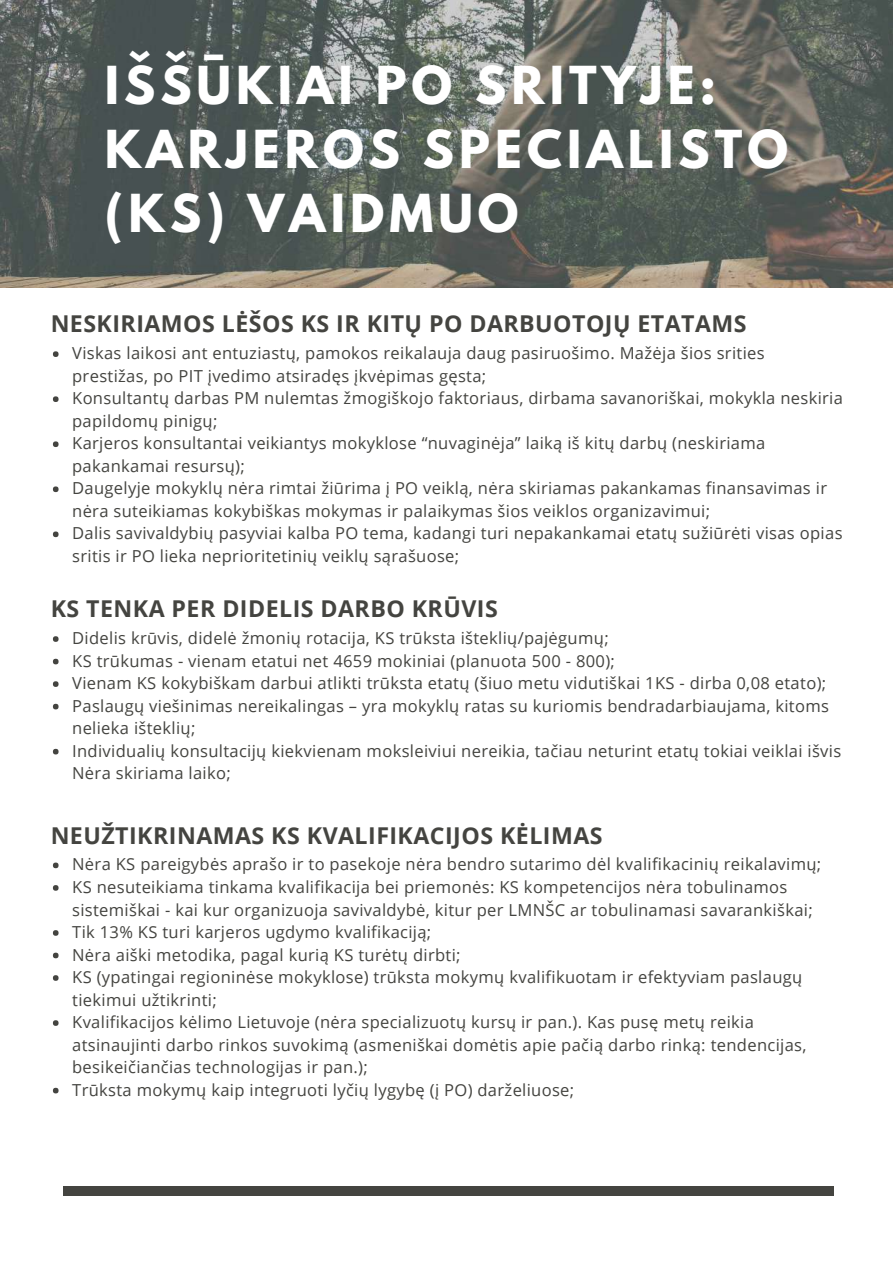
<style>
.page{position:relative;width:893px;height:1263px;background:#fff}
.page>*{position:absolute;margin:0;border:0;box-sizing:border-box;transform-origin:0 0}
.t1{font:700 46.35px/64.2px "League Spartan";letter-spacing:.11em;color:#fff}
.t2{font:700 23.25px "Open Sans";letter-spacing:.02em;color:#444440}
.t3{font:16.5px/22.5px "Open Sans";letter-spacing:.02em;color:#444440}
</style>
<div class="page">
<img style="left:0;top:0;width:893px;height:287px">
<div style="left:63px;top:1187px;width:771px;height:9px;background:#444440"></div>
<svg style="left:53px;top:862px;width:6px;height:6px"></svg>
<svg style="left:53px;top:885px;width:6px;height:6px"></svg>
<svg style="left:53px;top:930px;width:6px;height:6px"></svg>
<svg style="left:53px;top:953px;width:6px;height:5px"></svg>
<svg style="left:53px;top:975px;width:6px;height:6px"></svg>
<svg style="left:53px;top:1020px;width:6px;height:6px"></svg>
<svg style="left:53px;top:1088px;width:6px;height:5px"></svg>
<svg style="left:53px;top:636px;width:6px;height:6px"></svg>
<svg style="left:53px;top:659px;width:6px;height:5px"></svg>
<svg style="left:53px;top:681px;width:6px;height:6px"></svg>
<svg style="left:53px;top:704px;width:6px;height:5px"></svg>
<svg style="left:53px;top:749px;width:6px;height:5px"></svg>
<svg style="left:53px;top:351px;width:6px;height:6px"></svg>
<svg style="left:53px;top:396px;width:6px;height:6px"></svg>
<svg style="left:53px;top:441px;width:6px;height:6px"></svg>
<svg style="left:53px;top:486px;width:6px;height:6px"></svg>
<svg style="left:53px;top:531px;width:6px;height:6px"></svg>
<h1 class="t1" style="left:105px;top:59px;width:685px">IŠŠŪKIAI PO SRITYJE:<br>KARJEROS SPECIALISTO (KS) VAIDMUO</h1>
<h2 class="t2" style="left:51px;top:307px;width:697px">NESKIRIAMOS LĖŠOS KS IR KITŲ PO DARBUOTOJŲ ETATAMS</h2>
<p class="t3" style="left:72px;top:342px;width:772px">Viskas laikosi ant entuziastų, pamokos reikalauja daug pasiruošimo. Mažėja šios srities prestižas, po PIT įvedimo atsiradęs įkvėpimas gęsta;<br>Konsultantų darbas PM nulemtas žmogiškojo faktoriaus, dirbama savanoriškai, mokykla neskiria papildomų pinigų;<br>Karjeros konsultantai veikiantys mokyklose “nuvaginėja” laiką iš kitų darbų (neskiriama pakankamai resursų);<br>Daugelyje mokyklų nėra rimtai žiūrima į PO veiklą, nėra skiriamas pakankamas finansavimas ir nėra suteikiamas kokybiškas mokymas ir palaikymas šios veiklos organizavimui;<br>Dalis savivaldybių pasyviai kalba PO tema, kadangi turi nepakankamai etatų sužiūrėti visas opias sritis ir PO lieka neprioritetinių veiklų sąrašuose;</p>
<h2 class="t2" style="left:51px;top:592px;width:449px">KS TENKA PER DIDELIS DARBO KRŪVIS</h2>
<p class="t3" style="left:72px;top:626px;width:771px">Didelis krūvis, didelė žmonių rotacija, KS trūksta išteklių/pajėgumų;<br>KS trūkumas - vienam etatui net 4659 mokiniai (planuota 500 - 800);<br>Vienam KS kokybiškam darbui atlikti trūksta etatų (šiuo metu vidutiškai 1KS - dirba 0,08 etato); Paslaugų viešinimas nereikalingas – yra mokyklų ratas su kuriomis bendradarbiaujama, kitoms nelieka išteklių;<br>Individualių konsultacijų kiekvienam moksleiviui nereikia, tačiau neturint etatų tokiai veiklai išvis Nėra skiriama laiko;</p>
<h2 class="t2" style="left:51px;top:819px;width:553px">NEUŽTIKRINAMAS KS KVALIFIKACIJOS KĖLIMAS</h2>
<p class="t3" style="left:72px;top:853px;width:751px">Nėra KS pareigybės aprašo ir to pasekoje nėra bendro sutarimo dėl kvalifikacinių reikalavimų; KS nesuteikiama tinkama kvalifikacija bei priemonės: KS kompetencijos nėra tobulinamos sistemiškai - kai kur organizuoja savivaldybė, kitur per LMNŠC ar tobulinamasi savarankiškai; Tik 13% KS turi karjeros ugdymo kvalifikaciją;<br>Nėra aiški metodika, pagal kurią KS turėtų dirbti;<br>KS (ypatingai regioninėse mokyklose) trūksta mokymų kvalifikuotam ir efektyviam paslaugų tiekimui užtikrinti;<br>Kvalifikacijos kėlimo Lietuvoje (nėra specializuotų kursų ir pan.). Kas pusę metų reikia atsinaujinti darbo rinkos suvokimą (asmeniškai domėtis apie pačią darbo rinką: tendencijas, besikeičiančias technologijas ir pan.);<br>Trūksta mokymų kaip integruoti lyčių lygybę (į PO) darželiuose;</p>
</div>
